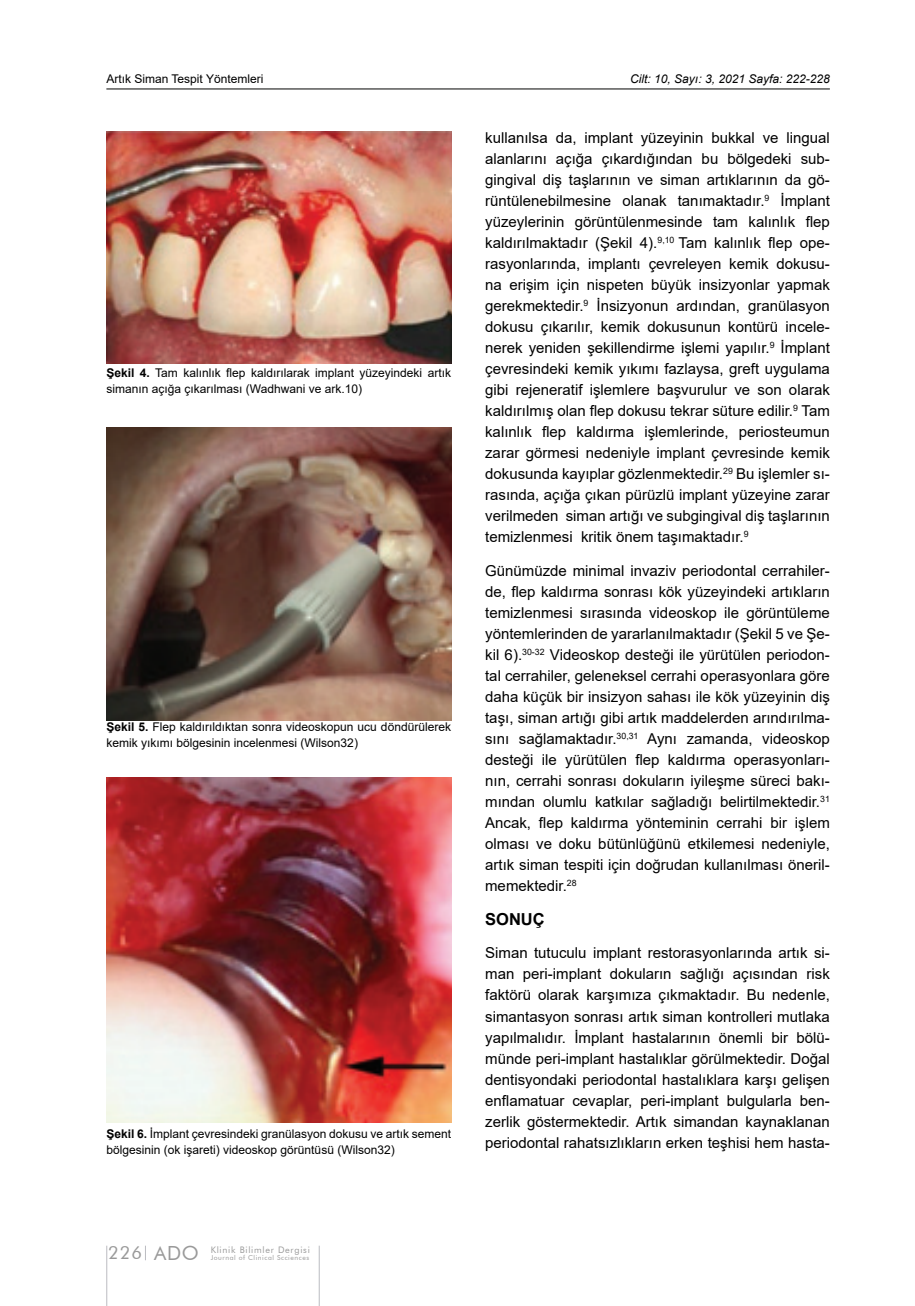
<style>
.page{position:relative;width:915px;height:1306px;background:#fff}
.page>*{position:absolute;margin:0;border:0;box-sizing:border-box;transform-origin:0 0}
.t1{font:18px "Futura BT";color:#999}
.t2{font:700 16.5px "Arial";color:#000}
.t3{font:15px/21px "Arial";color:#000;text-align:justify}
.t4{font:12px/16.5px "Arial";color:#000}
.t5{font:italic 12px "Arial";color:#000}
.t6{font:9px "Futura BT";letter-spacing:.08em;color:#999}
.t7{font:6.75px "Futura BT";letter-spacing:.08em;color:#999}
.s1{font-weight:700}
.s2{font-size:19.5px}
</style>
<div class="page">
<hr style="left:106px;top:89px;width:723px;height:1px;background:#040503">
<hr style="left:106px;top:1245px;width:1px;height:60px;background:#bbbcc1">
<hr style="left:319px;top:1245px;width:1px;height:60px;background:#bbbcc1">
<svg style="left:145px;top:1245px;width:1px;height:15px"></svg>
<img style="left:106px;top:427px;width:345px;height:293px">
<img style="left:106px;top:132px;width:345px;height:232px">
<img style="left:107px;top:777px;width:344px;height:345px">
<p class="t4" style="left:106px;top:71px;width:158px">Artık Siman Tespit Yöntemleri</p>
<p class="t5" style="left:630px;top:71px;width:201px">Cilt: 10, Sayı: 3, 2021 Sayfa: 222-228</p>
<p class="t4" style="left:106px;top:364px;width:346px"><span class="s1">Şekil 4.</span> Tam kalınlık flep kaldırılarak implant yüzeyindeki artık simanın açığa çıkarılması (Wadhwani ve ark.10)</p>
<p class="t4" style="left:106px;top:718px;width:346px"><span class="s1">Şekil 5.</span> Flep kaldırıldıktan sonra videoskopun ucu döndürülerek kemik yıkımı bölgesinin incelenmesi (Wilson32)</p>
<p class="t4" style="left:106px;top:1125px;width:346px"><span class="s1">Şekil 6.</span> İmplant çevresindeki granülasyon dokusu ve artık sement bölgesinin (ok işareti) videoskop görüntüsü (Wilson32)</p>
<p class="t3" style="left:485px;top:127px;width:346px">kullanılsa da, implant yüzeyinin bukkal ve lingual alanlarını açığa çıkardığından bu bölgedeki sub&shy;gingival diş taşlarının ve siman artıklarının da gö&shy;rüntülenebilmesine olanak tanımaktadır.<sup>9</sup> İmplant yüzeylerinin görüntülenmesinde tam kalınlık flep kaldırılmaktadır (Şekil 4).<sup>9,10</sup> Tam kalınlık flep ope&shy;rasyonlarında, implantı çevreleyen kemik dokusu&shy;na erişim için nispeten büyük insizyonlar yapmak gerekmektedir.<sup>9</sup> İnsizyonun ardından, granülasyon dokusu çıkarılır, kemik dokusunun kontürü incele&shy;nerek yeniden şekillendirme işlemi yapılır.<sup>9</sup> İmplant çevresindeki kemik yıkımı fazlaysa, greft uygulama gibi rejeneratif işlemlere başvurulur ve son olarak kaldırılmış olan flep dokusu tekrar süture edilir.<sup>9</sup> Tam kalınlık flep kaldırma işlemlerinde, periosteumun zarar görmesi nedeniyle implant çevresinde kemik dokusunda kayıplar gözlenmektedir.<sup>29</sup> Bu işlemler sı&shy;rasında, açığa çıkan pürüzlü implant yüzeyine zarar verilmeden siman artığı ve subgingival diş taşlarının temizlenmesi kritik önem taşımaktadır.<sup>9</sup></p>
<p class="t3" style="left:485px;top:560px;width:346px">Günümüzde minimal invaziv periodontal cerrahiler&shy;de, flep kaldırma sonrası kök yüzeyindeki artıkların temizlenmesi sırasında videoskop ile görüntüleme yöntemlerinden de yararlanılmaktadır (Şekil 5 ve Şe&shy;kil 6).<sup>30-32</sup> Videoskop desteği ile yürütülen periodon&shy;tal cerrahiler, geleneksel cerrahi operasyonlara göre daha küçük bir insizyon sahası ile kök yüzeyinin diş taşı, siman artığı gibi artık maddelerden arındırılma&shy;sını sağlamaktadır.<sup>30,31</sup> Aynı zamanda, videoskop desteği ile yürütülen flep kaldırma operasyonları&shy;nın, cerrahi sonrası dokuların iyileşme süreci bakı&shy;mından olumlu katkılar sağladığı belirtilmektedir.<sup>31<br></sup>Ancak, flep kaldırma yönteminin cerrahi bir işlem olması ve doku bütünlüğünü etkilemesi nedeniyle, artık siman tespiti için doğrudan kullanılması öneril&shy;memektedir.<sup>28</sup></p>
<p class="t2" style="left:485px;top:907px;width:61px">SONUÇ</p>
<p class="t3" style="left:485px;top:942px;width:346px">Siman tutuculu implant restorasyonlarında artık si&shy;man peri-implant dokuların sağlığı açısından risk faktörü olarak karşımıza çıkmaktadır. Bu nedenle, simantasyon sonrası artık siman kontrolleri mutlaka yapılmalıdır. İmplant hastalarının önemli bir bölü&shy;münde peri-implant hastalıklar görülmektedir. Doğal dentisyondaki periodontal hastalıklara karşı gelişen enflamatuar cevaplar, peri-implant bulgularla ben&shy;zerlik göstermektedir. Artık simandan kaynaklanan periodontal rahatsızlıkların erken teşhisi hem hasta-</p>
<p class="t6" style="left:154px;top:1243px;width:157px"><span class="s2">ADO</span> Klinik Bilimler Dergisi</p>
<p class="t1" style="left:108px;top:1242px;width:36px">226</p>
<p class="t7" style="left:210px;top:1253px;width:100px">Journal of Clinical Scciences</p>
</div>
